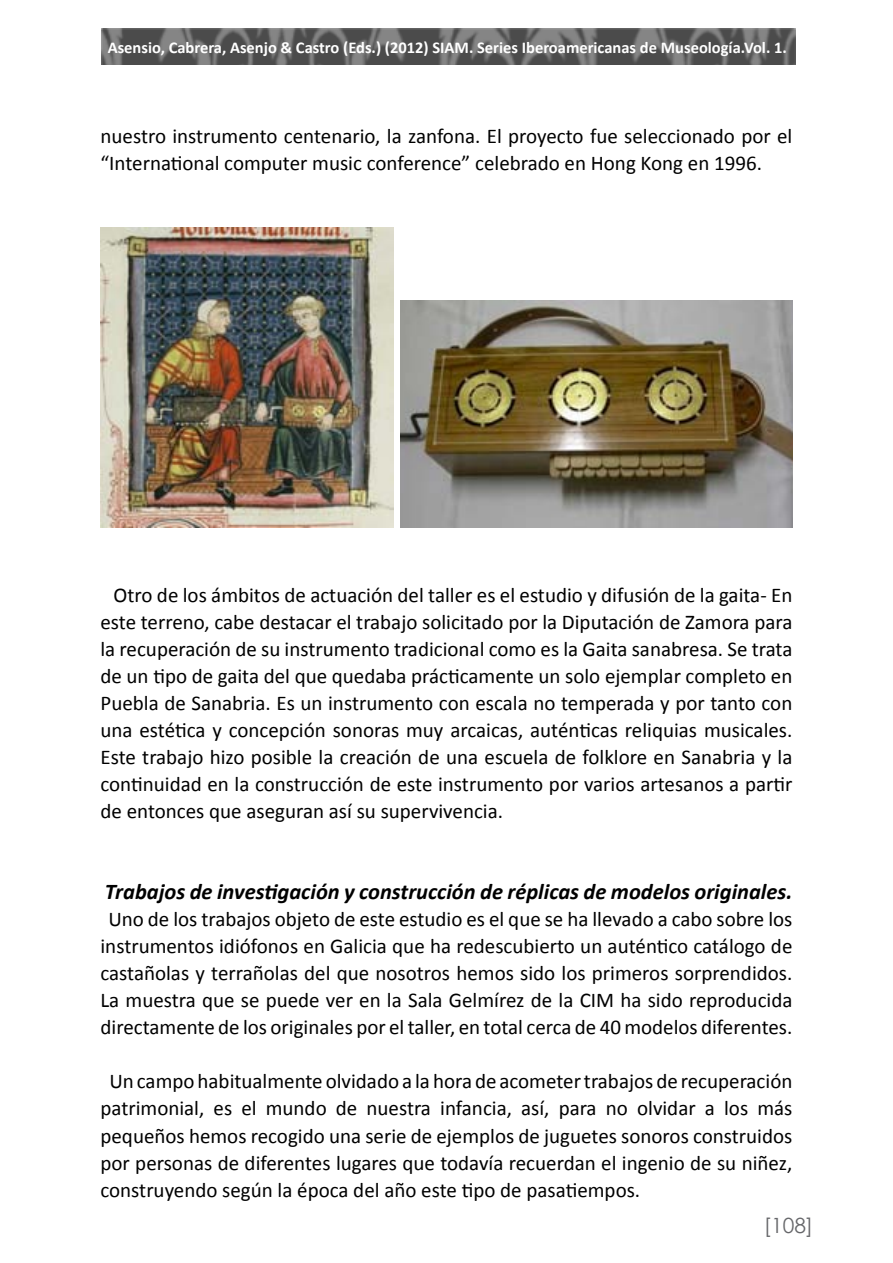
<style>
.page{position:relative;width:893px;height:1263px;background:#fff}
.page>*{position:absolute;margin:0;border:0;box-sizing:border-box;transform-origin:0 0}
.t1{font:italic 700 22.5px "Calibri";color:#000}
.t2{font:21px/27px "Calibri";color:#000;text-align:justify}
.t3{font:21px "Century Gothic";color:#66676a}
.t4{font:700 16.5px "Calibri";color:#fff}
</style>
<div class="page">
<img style="left:102px;top:28px;width:693px;height:37px">
<img style="left:100px;top:227px;width:293px;height:300px">
<img style="left:400px;top:301px;width:392px;height:226px">
<p class="t4" style="left:108px;top:37px;width:681px">Asensio, Cabrera, Asenjo &amp; Castro (Eds.) (2012) SIAM. Series Iberoamericanas de Museología.Vol. 1.</p>
<p class="t2" style="left:100px;top:123px;width:693px">nuestro instrumento centenario, la zanfona. El proyecto fue seleccionado por el “International computer music conference” celebrado en Hong Kong en 1996.</p>
<p class="t2" style="left:100px;top:582px;width:693px;text-indent:13px">Otro de los ámbitos de actuación del taller es el estudio y difusión de la gaita- En este terreno, cabe destacar el trabajo solicitado por la Diputación de Zamora para la recuperación de su instrumento tradicional como es la Gaita sanabresa. Se trata de un tipo de gaita del que quedaba prácticamente un solo ejemplar completo en Puebla de Sanabria. Es un instrumento con escala no temperada y por tanto con una estética y concepción sonoras muy arcaicas, auténticas reliquias musicales.<br>Este trabajo hizo posible la creación de una escuela de folklore en Sanabria y la continuidad en la construcción de este instrumento por varios artesanos a partir de entonces que aseguran así su supervivencia.</p>
<p class="t1" style="left:105px;top:878px;width:689px">Trabajos de investigación y construcción de réplicas de modelos originales.</p>
<p class="t2" style="left:100px;top:906px;width:693px;text-align:center">Uno de los trabajos objeto de este estudio es el que se ha llevado a cabo sobre los instrumentos idiófonos en Galicia que ha redescubierto un auténtico catálogo de castañolas y terrañolas del que nosotros hemos sido los primeros sorprendidos.<br>La muestra que se puede ver en la Sala Gelmírez de la CIM ha sido reproducida directamente de los originales por el taller, en total cerca de 40 modelos diferentes.</p>
<p class="t2" style="left:100px;top:1068px;width:693px;text-indent:9px">Un campo habitualmente olvidado a la hora de acometer trabajos de recuperación patrimonial, es el mundo de nuestra infancia, así, para no olvidar a los más pequeños hemos recogido una serie de ejemplos de juguetes sonoros construidos por personas de diferentes lugares que todavía recuerdan el ingenio de su niñez, construyendo según la época del año este tipo de pasatiempos.</p>
<p class="t3" style="left:764px;top:1211px;width:51px">[108]</p>
</div>
